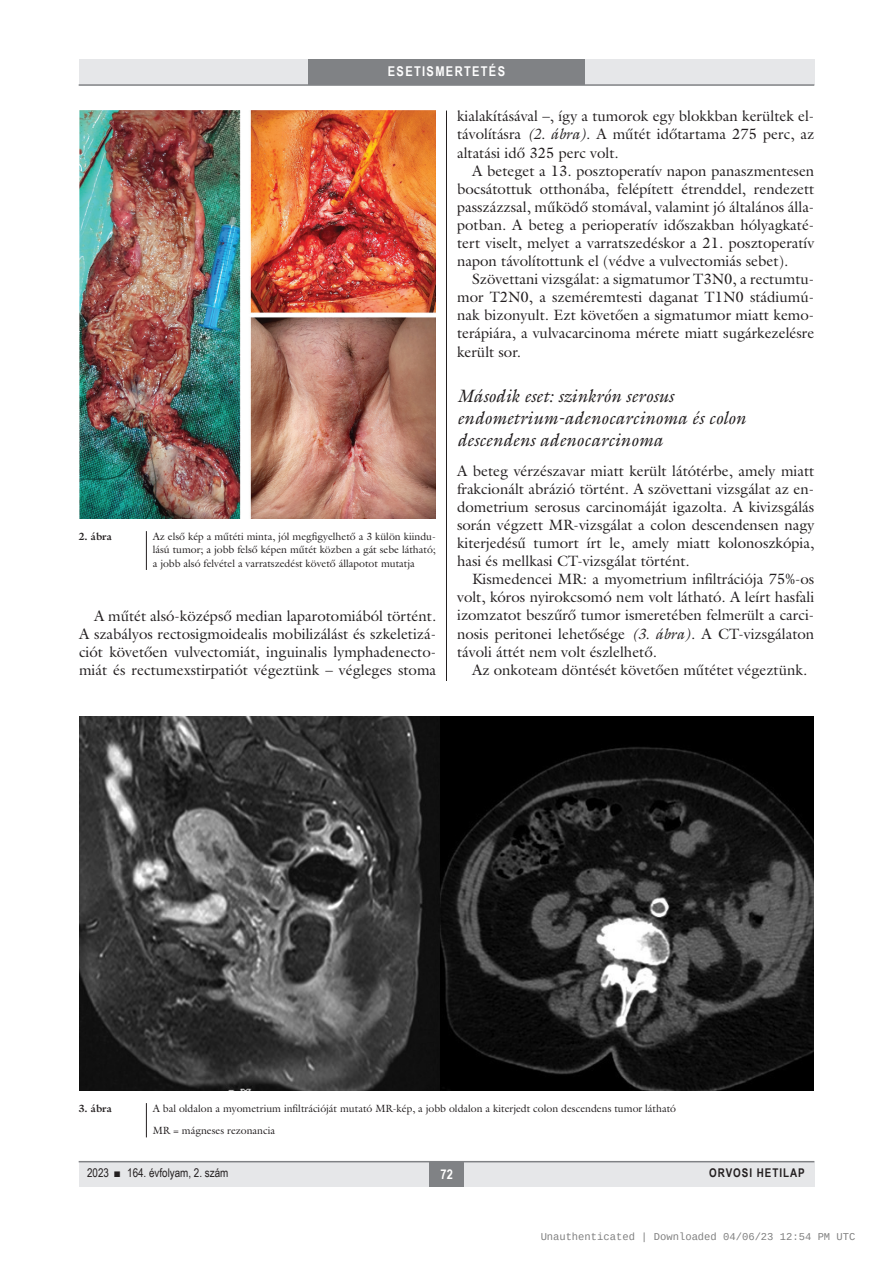
<style>
.page{position:relative;width:893px;height:1263px;background:#fff}
.page>*{position:absolute;margin:0;border:0;box-sizing:border-box;transform-origin:0 0}
.alcimkurziv{font:italic 18px/21.8px "Galliard Reg";color:#231f20}
.Body_Text{font:15px/18.1px "Galliard Reg";color:#231f20;text-align:justify}
.Body_tompa{font:15px/18.1px "Galliard Reg";color:#231f20;text-align:justify}
.rovatcim_jo{font:700 13.5px "Arial Narrow";letter-spacing:.1em;color:#fff}
.oldalszam{font:700 13.5px "Arial Narrow";color:#fff}
.pagina{font:12px "Arial Narrow";color:#231f20}
.pagina-2{font:700 12px "Arial Narrow";letter-spacing:.08em;color:#231f20}
.kepalairas2{font:10.5px/13.5px "Galliard Reg";color:#231f20;text-align:justify}
.t1{font:10.5px "Liberation Mono";color:rgb(0 0 0/.5)}
.kepalairas1{font:700 10.5px "Galliard Reg";color:#231f20}
.s1{font-style:italic}
</style>
<div class="page">
<div style="left:79px;top:1161px;width:735px;height:25px;background:#e6e7e9"></div>
<hr style="left:79px;top:1161px;width:735px;height:1px;background:#808285">
<div style="left:430px;top:1161px;width:34px;height:25px;background:#808285"></div>
<div style="left:79px;top:60px;width:735px;height:25px;background:#e6e7e9"></div>
<div style="left:308px;top:60px;width:277px;height:25px;background:#808285"></div>
<hr style="left:79px;top:84px;width:735px;height:2px;background:#808285">
<hr style="left:446px;top:111px;width:1px;height:1026px;background:#231f20">
<div style="left:78px;top:681px;width:736px;height:422px;background:#fff"></div>
<img style="left:79px;top:716px;width:734px;height:375px">
<hr style="left:146px;top:531px;width:1px;height:39px;background:#231f20">
<img style="left:79px;top:111px;width:357px;height:408px">
<hr style="left:146px;top:1103px;width:1px;height:34px;background:#231f20">
<p class="rovatcim_jo" style="left:388px;top:61px;width:119px">ESETISMERTETÉS</p>
<p class="kepalairas1" style="left:78px;top:529px;width:35px">2. ábra</p>
<p class="kepalairas2" style="left:153px;top:529px;width:285px">Az első kép a műtéti minta, jól megfigyelhető a 3 külön kiindu&shy;lású tumor; a jobb felső képen műtét közben a gát sebe látható; a jobb alsó felvétel a varratszedést követő állapotot mutatja</p>
<p class="Body_Text" style="left:79px;top:606px;width:359px;text-indent:15px">A műtét alsó-középső median laparotomiából történt.<br>A szabályos rectosigmoidealis mobilizálást és szkeletizá&shy;ciót követően vulvectomiát, inguinalis lymphadenecto&shy;miát és rectumexstirpatiót végeztünk – végleges stoma</p>
<p class="Body_Text" style="left:457px;top:107px;width:359px">kialakításával –, így a tumorok egy blokkban kerültek el&shy;távolításra <span class="s1">(2. ábra)</span>. A műtét időtartama 275 perc, az altatási idő 325 perc volt.</p>
<p class="Body_Text" style="left:457px;top:161px;width:359px;text-indent:15px">A beteget a 13. posztoperatív napon panaszmentesen bocsátottuk otthonába, felépített étrenddel, rendezett passzázzsal, működő stomával, valamint jó általános álla&shy;potban. A beteg a perioperatív időszakban hólyagkaté&shy;tert viselt, melyet a varratszedéskor a 21. posztoperatív napon távolítottunk el (védve a vulvectomiás sebet).</p>
<p class="Body_Text" style="left:457px;top:270px;width:359px;text-indent:15px">Szövettani vizsgálat: a sigmatumor T3N0, a rectumtu&shy;mor T2N0, a szeméremtesti daganat T1N0 stádiumú&shy;nak bizonyult. Ezt követően a sigmatumor miatt kemo&shy;terápiára, a vulvacarcinoma mérete miatt sugárkezelésre került sor.</p>
<p class="alcimkurziv" style="left:457px;top:385px;width:290px">Második eset: szinkrón serosus endometrium-adenocarcinoma és colon descendens adenocarcinoma</p>
<p class="Body_tompa" style="left:457px;top:461px;width:359px">A beteg vérzészavar miatt került látótérbe, amely miatt frakcionált abrázió történt. A szövettani vizsgálat az en&shy;dometrium serosus carcinomáját igazolta. A kivizsgálás során végzett MR-vizsgálat a colon descendensen nagy kiterjedésű tumort írt le, amely miatt kolonoszkópia, hasi és mellkasi CT-vizsgálat történt.</p>
<p class="Body_Text" style="left:457px;top:570px;width:359px;text-indent:15px">Kismedencei MR: a myometrium infiltrációja 75%-os volt, kóros nyirokcsomó nem volt látható. A leírt hasfali izomzatot beszűrő tumor ismeretében felmerült a carci&shy;nosis peritonei lehetősége <span class="s1">(3. ábra)</span>. A CT-vizsgálaton távoli áttét nem volt észlelhető.</p>
<p class="Body_Text" style="left:472px;top:660px;width:337px">Az onkoteam döntését követően műtétet végeztünk.</p>
<p class="kepalairas1" style="left:78px;top:1101px;width:35px">3. ábra</p>
<p class="kepalairas2" style="left:153px;top:1101px;width:525px">A bal oldalon a myometrium infiltrációját mutató MR-kép, a jobb oldalon a kiterjedt colon descendens tumor látható</p>
<p class="kepalairas2" style="left:153px;top:1123px;width:124px">MR = mágneses rezonancia</p>
<p class="pagina" style="left:87px;top:1164px;width:143px">2023 ■ 164. évfolyam, 2. szám</p>
<p class="oldalszam" style="left:441px;top:1163px;width:14px">72</p>
<p class="pagina-2" style="left:709px;top:1164px;width:97px">ORVOSI HETILAP</p>
<p class="t1" style="left:540px;top:1232px;width:316px">Unauthenticated | Downloaded 04/06/23 12:54 PM UTC</p>
</div>
